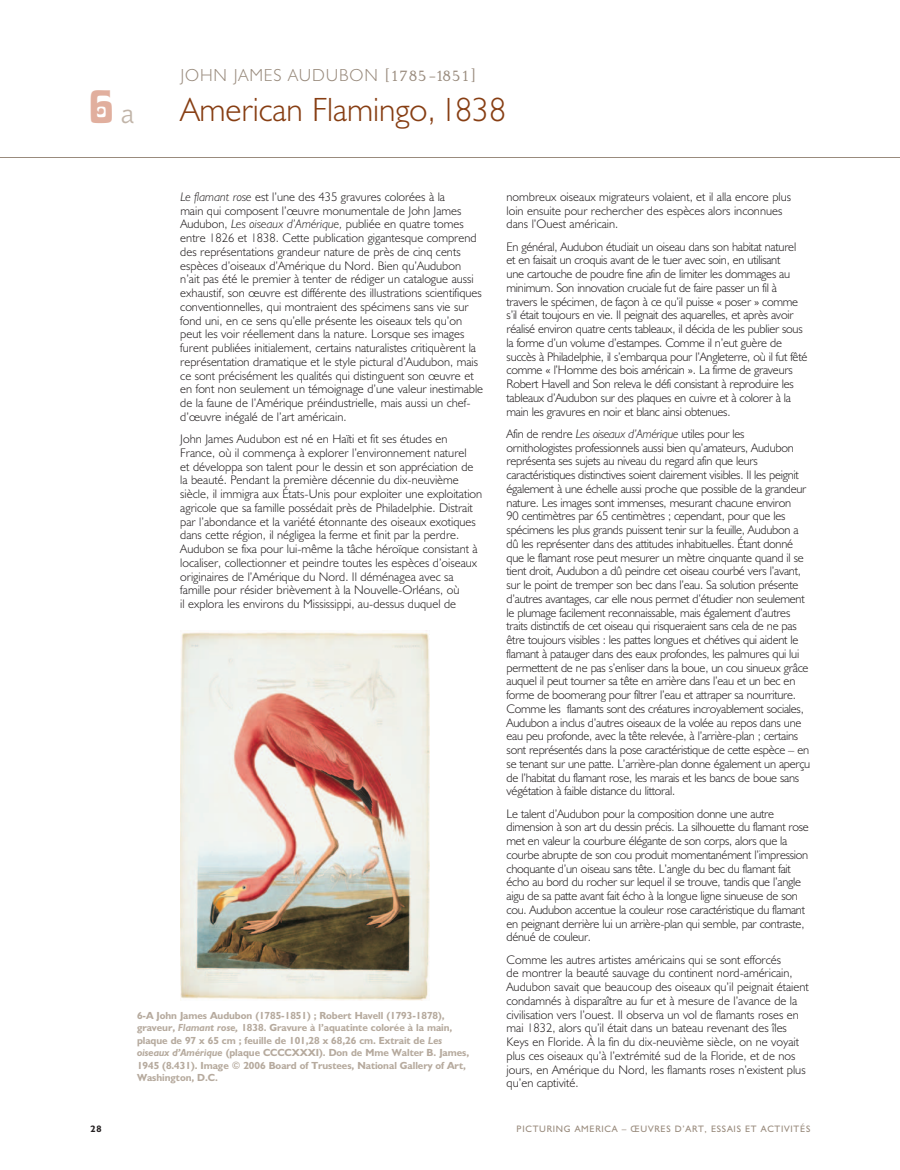
<style>
.page{position:relative;width:900px;height:1170px;background:#fff}
.page>*{position:absolute;margin:0;border:0;box-sizing:border-box;transform-origin:0 0}
.t1{font:46.25px "Davida Bold BT";color:#e1af9e}
.TG_artwork_title{font:300 33.75px "Humanist 521 BT";color:#873e13}
.TG_artist{font:300 17.5px "Humanist 521 BT";letter-spacing:.05em;color:#998b7d}
.TG_text{font:300 12.5px/13.8px "Humanist 521 BT";letter-spacing:-.02em;color:#231f20}
.TG_text-2{font:300 12.5px/13.8px "Humanist 521 BT";color:#231f20}
.TG_caption_gray{font:700 10.25px/12.5px "Humanist 521 BT";letter-spacing:-.005em;color:#b6aa9e}
.t2{font:9.38px "Humanist 521 BT";letter-spacing:.08em;color:#998b7d}
.t3{font:700 9.38px "Humanist 521 BT";color:#231f20}
.s1{font-family:"Bell Gothic BT";font-size:27.5px;color:#c1b4a8}
.s2{font-family:"Dyadis ITC";font-weight:400}
.s3{font-style:italic}
</style>
<div class="page">
<hr style="left:0;top:157px;width:900px;height:1px;background:#998b7d">
<img style="left:181px;top:630px;width:248px;height:371px">
<p class="t1" style="left:88px;top:78px;width:48px">6<span class="s1">a</span></p>
<p class="TG_artist" style="left:180px;top:65px;width:298px">JOHN JAMES AUDUBON <span class="s2">[1785–1851]</span></p>
<p class="TG_artwork_title" style="left:180px;top:89px;width:327px">American Flamingo, 1838</p>
<p class="TG_text-2" style="left:180px;top:189px;width:304px"><span class="s3">Le flamant rose</span> est l’une des 435 gravures colorées à la<br>main qui composent l’œuvre monumentale de John James Audubon, <span class="s3">Les oiseaux d’Amérique,</span> publiée en quatre tomes entre 1826 et 1838. Cette publication gigantesque comprend des représentations grandeur nature de près de cinq cents espèces d’oiseaux d’Amérique du Nord. Bien qu’Audubon n’ait pas été le premier à tenter de rédiger un catalogue aussi exhaustif, son œuvre est différente des illustrations scientifiques conventionnelles, qui montraient des spécimens sans vie sur fond uni, en ce sens qu’elle présente les oiseaux tels qu’on peut les voir réellement dans la nature. Lorsque ses images furent publiées initialement, certains naturalistes critiquèrent la représentation dramatique et le style pictural d’Audubon, mais ce sont précisément les qualités qui distinguent son œuvre et en font non seulement un témoignage d’une valeur inestimable de la faune de l’Amérique préindustrielle, mais aussi un chef&shy;d’œuvre inégalé de l’art américain.</p>
<p class="TG_text-2" style="left:180px;top:432px;width:303px">John James Audubon est né en Haïti et fit ses études en France, où il commença à explorer l’environnement naturel<br>et développa son talent pour le dessin et son appréciation de la beauté. Pendant la première décennie du dix-neuvième siècle, il immigra aux États-Unis pour exploiter une exploitation agricole que sa famille possédait près de Philadelphie. Distrait par l’abondance et la variété étonnante des oiseaux exotiques dans cette région, il négligea la ferme et finit par la perdre.<br>Audubon se fixa pour lui-même la tâche héroïque consistant à localiser, collectionner et peindre toutes les espèces d’oiseaux originaires de l’Amérique du Nord. Il déménagea avec sa famille pour résider brièvement à la Nouvelle-Orléans, où<br>il explora les environs du Mississippi, au-dessus duquel de</p>
<p class="TG_caption_gray" style="left:137px;top:1009px;width:334px">6-A John James Audubon (1785-1851) ; Robert Havell (1793-1878), graveur, <span class="s3">Flamant rose,</span> 1838. Gravure à l’aquatinte colorée à la main, plaque de 97 x 65 cm ; feuille de 101,28 x 68,26 cm. Extrait de <span class="s3">Les oiseaux d’Amérique</span> (plaque CCCCXXXI). Don de Mme Walter B. James, 1945 (8.431). Image © 2006 Board of Trustees, National Gallery of Art, Washington, D.C.</p>
<p class="TG_text-2" style="left:507px;top:189px;width:286px">nombreux oiseaux migrateurs volaient, et il alla encore plus loin ensuite pour rechercher des espèces alors inconnues dans l’Ouest américain.</p>
<p class="TG_text" style="left:507px;top:239px;width:302px">En général, Audubon étudiait un oiseau dans son habitat naturel et en faisait un croquis avant de le tuer avec soin, en utilisant<br>une cartouche de poudre fine afin de limiter les dommages au minimum. Son innovation cruciale fut de faire passer un fil à travers le spécimen, de façon à ce qu’il puisse « poser » comme s’il était toujours en vie. Il peignait des aquarelles, et après avoir réalisé environ quatre cents tableaux, il décida de les publier sous la forme d’un volume d’estampes. Comme il n’eut guère de succès à Philadelphie, il s’embarqua pour l’Angleterre, où il fut fêté comme « l’Homme des bois américain ». La firme de graveurs Robert Havell and Son releva le défi consistant à reproduire les tableaux d’Audubon sur des plaques en cuivre et à colorer à la main les gravures en noir et blanc ainsi obtenues.</p>
<p class="TG_text" style="left:507px;top:427px;width:305px">Afin de rendre <span class="s3">Les oiseaux d’Amérique</span> utiles pour les ornithologistes professionnels aussi bien qu’amateurs, Audubon représenta ses sujets au niveau du regard afin que leurs caractéristiques distinctives soient clairement visibles. Il les peignit également à une échelle aussi proche que possible de la grandeur nature. Les images sont immenses, mesurant chacune environ<br>90 centimètres par 65 centimètres ; cependant, pour que les spécimens les plus grands puissent tenir sur la feuille, Audubon a dû les représenter dans des attitudes inhabituelles. Étant donné que le flamant rose peut mesurer un mètre cinquante quand il se tient droit, Audubon a dû peindre cet oiseau courbé vers l’avant, sur le point de tremper son bec dans l’eau. Sa solution présente d’autres avantages, car elle nous permet d’étudier non seulement le plumage facilement reconnaissable, mais également d’autres traits distinctifs de cet oiseau qui risqueraient sans cela de ne pas être toujours visibles : les pattes longues et chétives qui aident le flamant à patauger dans des eaux profondes, les palmures qui lui permettent de ne pas s’enliser dans la boue, un cou sinueux grâce auquel il peut tourner sa tête en arrière dans l’eau et un bec en forme de boomerang pour filtrer l’eau et attraper sa nourriture.<br>Comme les flamants sont des créatures incroyablement sociales, Audubon a inclus d’autres oiseaux de la volée au repos dans une eau peu profonde, avec la tête relevée, à l’arrière-plan ; certains sont représentés dans la pose caractéristique de cette espèce – en se tenant sur une patte. L’arrière-plan donne également un aperçu de l’habitat du flamant rose, les marais et les bancs de boue sans végétation à faible distance du littoral.</p>
<p class="TG_text" style="left:507px;top:806px;width:304px">Le talent d’Audubon pour la composition donne une autre dimension à son art du dessin précis. La silhouette du flamant rose met en valeur la courbure élégante de son corps, alors que la courbe abrupte de son cou produit momentanément l’impression choquante d’un oiseau sans tête. L’angle du bec du flamant fait écho au bord du rocher sur lequel il se trouve, tandis que l’angle aigu de sa patte avant fait écho à la longue ligne sinueuse de son cou. Audubon accentue la couleur rose caractéristique du flamant en peignant derrière lui un arrière-plan qui semble, par contraste, dénué de couleur.</p>
<p class="TG_text-2" style="left:507px;top:952px;width:304px">Comme les autres artistes américains qui se sont efforcés<br>de montrer la beauté sauvage du continent nord-américain, Audubon savait que beaucoup des oiseaux qu’il peignait étaient condamnés à disparaître au fur et à mesure de l’avance de la civilisation vers l’ouest. Il observa un vol de flamants roses en mai 1832, alors qu’il était dans un bateau revenant des îles Keys en Floride. À la fin du dix-neuvième siècle, on ne voyait plus ces oiseaux qu’à l’extrémité sud de la Floride, et de nos jours, en Amérique du Nord, les flamants roses n’existent plus qu’en captivité.</p>
<p class="t3" style="left:90px;top:1123px;width:13px">28</p>
<p class="t2" style="left:517px;top:1123px;width:295px">PICTURING AMERICA – ŒUVRES D’ART, ESSAIS ET ACTIVITÉS</p>
</div>
